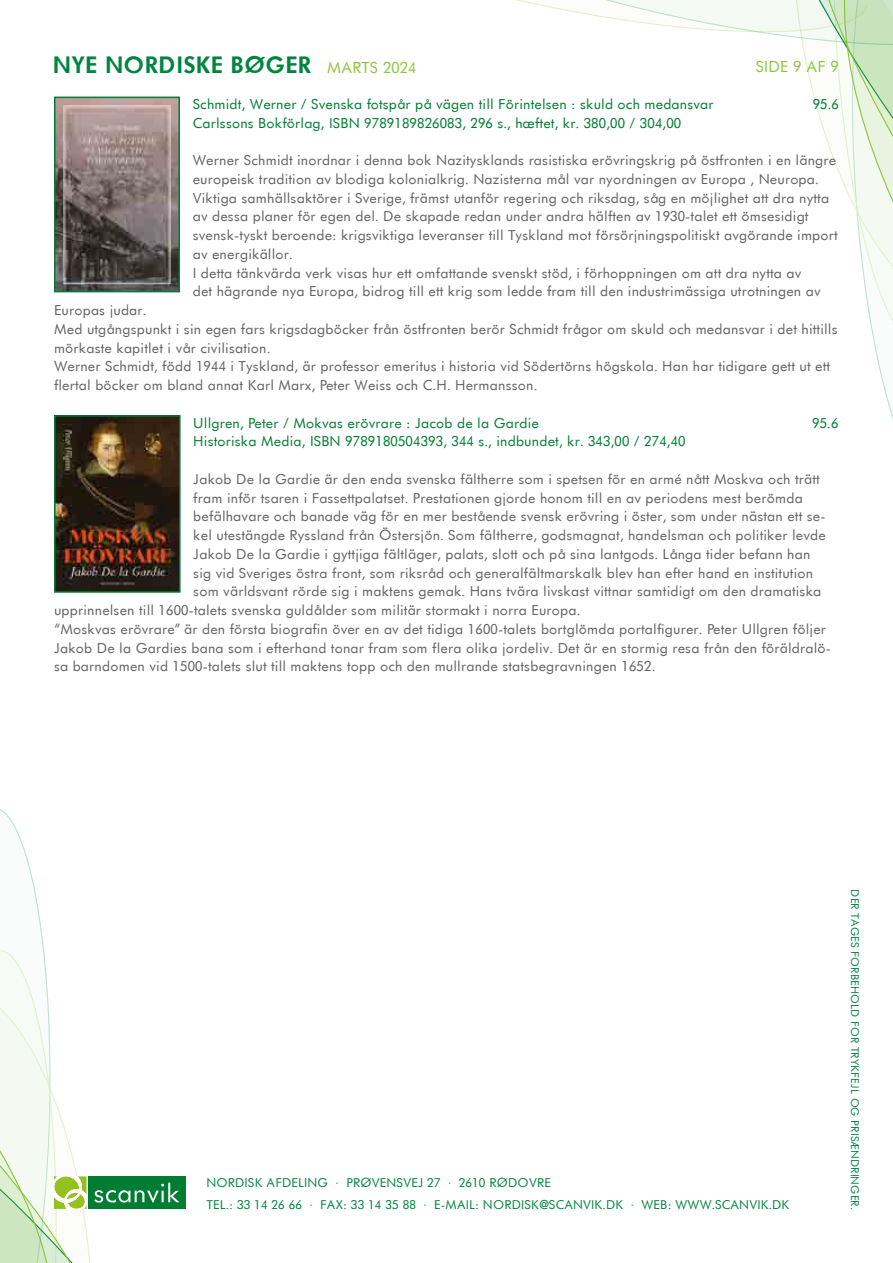
<style>
.page{position:relative;width:893px;height:1263px;background:#fff}
.page>*{position:absolute;margin:0;border:0;box-sizing:border-box;transform-origin:0 0}
.t1{font:700 22.5px "Futurist";color:#00853e}
.t2{font:15px "Futurist";color:#8cc63f}
.t3{font:13.5px/18.8px "Futurist";color:#646363}
.t4{font:13.5px "Futurist";color:#007d32}
.t5{font:12px/22.4px "Futurist";color:#00853e}
.t6{font:10.5px "Futurist";color:#00853e}
.s1{font-weight:400;font-size:15px;color:#8cc63f}
</style>
<div class="page">
<svg style="left:516px;top:0;width:377px;height:419px"></svg>
<div style="left:88px;top:1176px;width:97px;height:33px;background:#007d32"></div>
<svg style="left:0;top:809px;width:179px;height:454px"></svg>
<img style="left:57px;top:100px;width:120px;height:189px">
<div style="left:54px;top:97px;width:126px;height:195px;border:2px solid #007d32"></div>
<img style="left:57px;top:418px;width:121px;height:172px">
<div style="left:54px;top:415px;width:127px;height:178px;border:2px solid #007d32"></div>
<h1 class="t1" style="left:53px;top:50px;width:365px">NYE NORDISKE BØGER <span class="s1">MARTS 2024</span></h1>
<p class="t2" style="left:756px;top:57px;width:85px">SIDE 9 AF 9</p>
<p class="t4" style="left:193px;top:95px;width:523px">Schmidt, Werner / Svenska fotspår på vägen till Förintelsen : skuld och medansvar</p>
<p class="t4" style="left:813px;top:95px;width:28px">95.6</p>
<p class="t4" style="left:193px;top:114px;width:490px">Carlssons Bokförlag, ISBN 9789189826083, 296 s., hæftet, kr. 380,00 / 304,00</p>
<p class="t3" style="left:193px;top:151px;width:647px">Werner Schmidt inordnar i denna bok Nazitysklands rasistiska erövringskrig på östfronten i en längre europeisk tradition av blodiga kolonialkrig. Nazisterna mål var nyordningen av Europa , Neuropa.<br>Viktiga samhällsaktörer i Sverige, främst utanför regering och riksdag, såg en möjlighet att dra nytta av dessa planer för egen del. De skapade redan under andra hälften av 1930-talet ett ömsesidigt svensk-tyskt beroende: krigsviktiga leveranser till Tyskland mot försörjningspolitiskt avgörande import av energikällor.<br>I detta tänkvärda verk visas hur ett omfattande svenskt stöd, i förhoppningen om att dra nytta av<br>det hägrande nya Europa, bidrog till ett krig som ledde fram till den industrimässiga utrotningen av</p>
<p class="t3" style="left:54px;top:301px;width:785px">Europas judar.<br>Med utgångspunkt i sin egen fars krigsdagböcker från östfronten berör Schmidt frågor om skuld och medansvar i det hittills mörkaste kapitlet i vår civilisation.<br>Werner Schmidt, född 1944 i Tyskland, är professor emeritus i historia vid Södertörns högskola. Han har tidigare gett ut ett flertal böcker om bland annat Karl Marx, Peter Weiss och C.H. Hermansson.</p>
<p class="t4" style="left:193px;top:414px;width:347px">Ullgren, Peter / Mokvas erövrare : Jacob de la Gardie</p>
<p class="t4" style="left:812px;top:414px;width:28px">95.6</p>
<p class="t4" style="left:193px;top:433px;width:494px">Historiska Media, ISBN 9789180504393, 344 s., indbundet, kr. 343,00 / 274,40</p>
<p class="t3" style="left:193px;top:469px;width:628px">Jakob De la Gardie är den enda svenska fältherre som i spetsen för en armé nått Moskva och trätt</p>
<p class="t3" style="left:193px;top:488px;width:611px">fram inför tsaren i Fassettpalatset. Prestationen gjorde honom till en av periodens mest berömda</p>
<p class="t3" style="left:193px;top:507px;width:634px">befälhavare och banade väg för en mer bestående svensk erövring i öster, som under nästan ett se-</p>
<p class="t3" style="left:193px;top:526px;width:634px">kel utestängde Ryssland från Östersjön. Som fältherre, godsmagnat, handelsman och politiker levde</p>
<p class="t3" style="left:193px;top:544px;width:619px">Jakob De la Gardie i gyttjiga fältläger, palats, slott och på sina lantgods. Långa tider befann han</p>
<p class="t3" style="left:193px;top:563px;width:621px">sig vid Sveriges östra front, som riksråd och generalfältmarskalk blev han efter hand en institution</p>
<p class="t3" style="left:193px;top:582px;width:630px">som världsvant rörde sig i maktens gemak. Hans tvära livskast vittnar samtidigt om den dramatiska</p>
<p class="t3" style="left:54px;top:601px;width:528px">upprinnelsen till 1600-talets svenska guldålder som militär stormakt i norra Europa.</p>
<p class="t3" style="left:54px;top:619px;width:774px">“Moskvas erövrare” är den första biografin över en av det tidiga 1600-talets bortglömda portalfigurer. Peter Ullgren följer</p>
<p class="t3" style="left:54px;top:638px;width:779px">Jakob De la Gardies bana som i efterhand tonar fram som flera olika jordeliv. Det är en stormig resa från den föräldralö-</p>
<p class="t3" style="left:54px;top:657px;width:603px">sa barndomen vid 1500-talets slut till maktens topp och den mullrande statsbegravningen 1652.</p>
<p class="t5" style="left:206px;top:1171px;width:585px">NORDISK AFDELING · PRØVENSVEJ 27 · 2610 RØDOVRE<br>TEL.: 33 14 26 66 · FAX: 33 14 35 88 · E-MAIL: NORDISK@SCANVIK.DK · WEB: WWW.SCANVIK.DK</p>
<p class="t6" style="left:862px;top:889px;width:322px;rotate:90deg">DER TAGES FORBEHOLD FOR TRYKFEJL OG PRISÆNDRINGER.</p>
</div>
